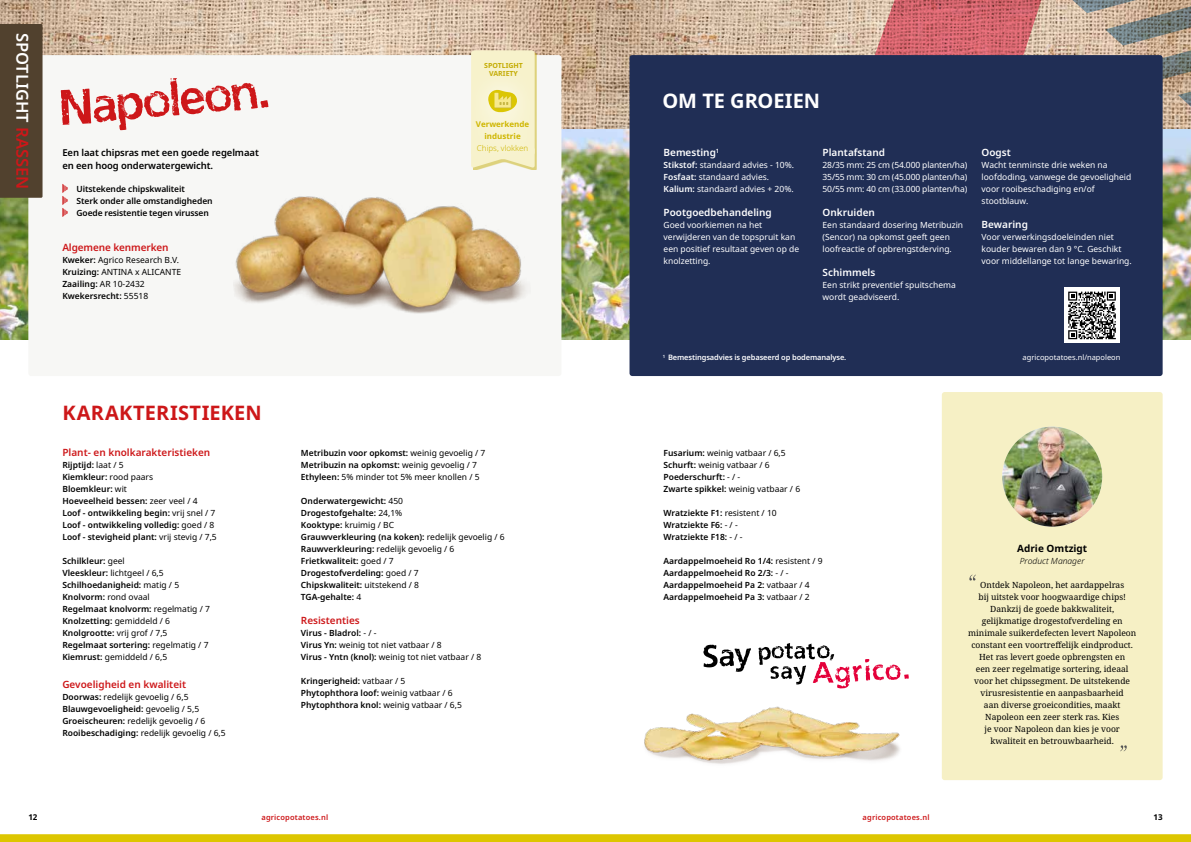
<style>
.page{position:relative;width:1191px;height:842px;background:#fff}
.page>*{position:absolute;margin:0;border:0;box-sizing:border-box;transform-origin:0 0}
.t1{font:50px "Agrico Tuberosum";color:#cd1719}
.t2{font:700 20px "Noto Sans";letter-spacing:.01em;color:#cd1719}
.t3{font:700 20px "Noto Sans";color:#fff}
.t4{font:600 16.5px "Noto Sans";color:#fff}
.t5{font:600 10px "Noto Sans";color:#cd1719}
.t6{font:600 10px "Noto Sans";color:#fff}
.t7{font:700 10px "Noto Sans";color:#000}
.t8{font:600 9.5px/13px "Noto Sans";letter-spacing:-.01em;color:#000}
.t9{font:600 8.5px/12px "Noto Sans";color:#000}
.t10{font:8.5px/12px "Noto Sans";color:#fff}
.t11{font:8.5px/12px "Noto Sans";color:#000}
.t12{font:8.5px/12px "Noto Serif";color:#000;text-align:center}
.t13{font:italic 300 8.5px "Noto Sans";color:#000}
.t14{font:700 8px/12px "Noto Sans";color:#cfb600;text-align:center}
.t15{font:300 8px "Noto Sans";color:#cfb600}
.t16{font:700 8px "Noto Sans";color:#000}
.t17{font:600 7.5px "Noto Sans";letter-spacing:-.015em;color:#fff}
.t18{font:600 7.5px "Noto Sans";letter-spacing:.02em;color:#cd1719}
.t19{font:7.5px "Noto Sans";color:#fff}
.t20{font:700 7px/8px "Noto Sans";color:#c3ab00;text-align:center}
.s1{color:#cd1719}
.s2{font-weight:600}
.s3{font-weight:400}
</style>
<div class="page">
<div style="left:941px;top:392px;width:221px;height:388px;background:#f6f0c5;border-radius:3px"></div>
<svg style="left:0;top:834px;width:1191px;height:8px;background:#ddc707"></svg>
<img style="left:0;top:198px;width:28px;height:142px">
<img style="left:1162px;top:128px;width:29px;height:212px">
<img style="left:561px;top:128px;width:68px;height:212px">
<img style="left:0;top:0;width:1191px;height:128px">
<svg style="left:1077px;top:0;width:114px;height:80px;background:#a99c8d"></svg>
<svg style="left:1162px;top:89px;width:29px;height:39px"></svg>
<svg style="left:759px;top:0;width:318px;height:55px;background:#d2938b"></svg>
<div style="left:629px;top:55px;width:533px;height:321px;background:#202e55;border-radius:3px"></div>
<div style="left:28px;top:55px;width:533px;height:321px;background:#f7f7f5;border-radius:3px"></div>
<div style="left:0;top:24px;width:43px;height:174px;background:#51412e"></div>
<div style="left:1064px;top:288px;width:55px;height:55px;background:linear-gradient(to right,#fff,#fff)"></div>
<svg style="left:1068px;top:292px;width:47px;height:47px;background:#7c7c7c"></svg>
<svg style="left:534px;top:66px;width:3px;height:104px"></svg>
<svg style="left:471px;top:50px;width:63px;height:109px;background:#f5efc3"></svg>
<svg style="left:62px;top:184px;width:6px;height:33px"></svg>
<img style="left:644px;top:706px;width:256px;height:58px">
<img style="left:234px;top:159px;width:300px;height:155px">
<svg style="left:703px;top:645px;width:48px;height:27px"></svg>
<svg style="left:758px;top:643px;width:151px;height:46px"></svg>
<img style="left:1002px;top:427px;width:100px;height:100px;border-radius:50px">
<svg style="left:969px;top:575px;width:7px;height:5px"></svg>
<svg style="left:1120px;top:745px;width:6px;height:6px"></svg>
<h3 class="t4" style="left:32px;top:33px;width:158px;rotate:90deg">SPOTLIGHT <span class="s1">RASSEN</span></h3>
<h1 class="t1" style="left:56px;top:77px;width:211px;rotate:-5deg">Napoleon.</h1>
<p class="t8" style="left:62px;top:146px;width:198px">Een laat chipsras met een goede regelmaat en een hoog onderwatergewicht.</p>
<p class="t9" style="left:77px;top:183px;width:138px">Uitstekende chipskwaliteit<br>Sterk onder alle omstandigheden<br>Goede resistentie tegen virussen</p>
<p class="t5" style="left:62px;top:242px;width:108px">Algemene kenmerken</p>
<p class="t11" style="left:62px;top:254px;width:120px"><span class="s2">Kweker:</span> Agrico Research B.V.<br><span class="s2">Kruizing:</span> ANTINA x ALICANTE<br><span class="s2">Zaailing:</span> AR 10-2432<br><span class="s2">Kwekersrecht:</span> 55518</p>
<p class="t20" style="left:484px;top:62px;width:40px">SPOTLIGHT<br>VARIETY</p>
<p class="t14" style="left:476px;top:118px;width:55px">Verwerkende industrie</p>
<p class="t15" style="left:477px;top:144px;width:53px">Chips, vlokken</p>
<h2 class="t2" style="left:62px;top:401px;width:201px">KARAKTERISTIEKEN</h2>
<p class="t5" style="left:62px;top:447px;width:149px">Plant- en knolkarakteristieken</p>
<p class="t9" style="left:62px;top:459px;width:156px">Rijptijd: <span class="s3">laat / 5<br></span>Kiemkleur: <span class="s3">rood paars<br></span>Bloemkleur: <span class="s3">wit<br></span>Hoeveelheid bessen: <span class="s3">zeer veel / 4<br></span>Loof - ontwikkeling begin: <span class="s3">vrij snel / 7<br></span>Loof - ontwikkeling volledig: <span class="s3">goed / 8<br></span>Loof - stevigheid plant: <span class="s3">vrij stevig / 7,5</span></p>
<p class="t9" style="left:62px;top:555px;width:149px">Schilkleur: <span class="s3">geel<br></span>Vleeskleur: <span class="s3">lichtgeel / 6,5<br></span>Schilhoedanigheid: <span class="s3">matig / 5<br></span>Knolvorm: <span class="s3">rond ovaal<br></span>Regelmaat knolvorm: <span class="s3">regelmatig / 7<br></span>Knolzetting: <span class="s3">gemiddeld / 6<br></span>Knolgrootte: <span class="s3">vrij grof / 7,5<br></span>Regelmaat sortering: <span class="s3">regelmatig / 7<br></span>Kiemrust: <span class="s3">gemiddeld / 6,5</span></p>
<p class="t5" style="left:62px;top:679px;width:125px">Gevoeligheid en kwaliteit</p>
<p class="t11" style="left:62px;top:691px;width:165px"><span class="s2">Doorwas:</span> redelijk gevoelig / 6,5<br><span class="s2">Blauwgevoeligheid:</span> gevoelig / 5,5<br><span class="s2">Groeischeuren:</span> redelijk gevoelig / 6<br><span class="s2">Rooibeschadiging:</span> redelijk gevoelig / 6,5</p>
<p class="t11" style="left:301px;top:447px;width:186px"><span class="s2">Metribuzin voor opkomst:</span> weinig gevoelig / 7<br><span class="s2">Metribuzin na opkomst:</span> weinig gevoelig / 7<br><span class="s2">Ethyleen:</span> 5% minder tot 5% meer knollen / 5</p>
<p class="t9" style="left:301px;top:495px;width:205px">Onderwatergewicht: <span class="s3">450<br></span>Drogestofgehalte: <span class="s3">24,1%<br></span>Kooktype: <span class="s3">kruimig / BC<br></span>Grauwverkleuring (na koken): <span class="s3">redelijk gevoelig / 6<br></span>Rauwverkleuring: <span class="s3">redelijk gevoelig / 6<br></span>Frietkwaliteit: <span class="s3">goed / 7<br></span>Drogestofverdeling: <span class="s3">goed / 7<br></span>Chipskwaliteit: <span class="s3">uitstekend / 8<br></span>TGA-gehalte: <span class="s3">4</span></p>
<p class="t5" style="left:301px;top:615px;width:60px">Resistenties</p>
<p class="t11" style="left:301px;top:627px;width:182px"><span class="s2">Virus - Bladrol:</span> - / -<br><span class="s2">Virus Yn:</span> weinig tot niet vatbaar / 8<br><span class="s2">Virus - Yntn (knol):</span> weinig tot niet vatbaar / 8</p>
<p class="t9" style="left:301px;top:675px;width:162px">Kringerigheid: <span class="s3">vatbaar / 5<br></span>Phytophthora loof: <span class="s3">weinig vatbaar / 6<br></span>Phytophthora knol: <span class="s3">weinig vatbaar / 6,5</span></p>
<h2 class="t3" style="left:662px;top:89px;width:159px">OM TE GROEIEN</h2>
<p class="t6" style="left:663px;top:147px;width:57px">Bemesting<sup>1</sup></p>
<p class="t10" style="left:663px;top:159px;width:132px"><span class="s2">Stikstof:</span> standaard advies - 10%.<br><span class="s2">Fosfaat:</span> standaard advies.<br><span class="s2">Kalium:</span> standaard advies + 20%.</p>
<p class="t6" style="left:663px;top:207px;width:110px">Pootgoedbehandeling</p>
<p class="t10" style="left:663px;top:219px;width:137px">Goed voorkiemen na het verwijderen van de topspruit kan een positief resultaat geven op de knolzetting.</p>
<p class="t6" style="left:822px;top:147px;width:64px">Plantafstand</p>
<p class="t10" style="left:822px;top:159px;width:146px;text-align:justify">28/35 mm: 25 cm (54.000 planten/ha)<br>35/55 mm: 30 cm (45.000 planten/ha)<br>50/55 mm: 40 cm (33.000 planten/ha)</p>
<p class="t6" style="left:822px;top:207px;width:54px">Onkruiden</p>
<p class="t10" style="left:822px;top:219px;width:142px">Een standaard dosering Metribuzin (Sencor) na opkomst geeft geen loofreactie of opbrengstderving.</p>
<p class="t6" style="left:822px;top:267px;width:54px">Schimmels</p>
<p class="t10" style="left:822px;top:279px;width:135px">Een strikt preventief spuitschema wordt geadviseerd.</p>
<p class="t6" style="left:981px;top:147px;width:31px">Oogst</p>
<p class="t10" style="left:981px;top:159px;width:151px">Wacht tenminste drie weken na loofdoding, vanwege de gevoeligheid voor rooibeschadiging en/of stootblauw.</p>
<p class="t6" style="left:981px;top:219px;width:48px">Bewaring</p>
<p class="t10" style="left:981px;top:231px;width:152px">Voor verwerkingsdoeleinden niet kouder bewaren dan 9 °C. Geschikt voor middellange tot lange bewaring.</p>
<p class="t17" style="left:663px;top:353px;width:185px"><sup>1</sup> Bemestingsadvies is gebaseerd op bodemanalyse.</p>
<p class="t19" style="left:1022px;top:352px;width:99px">agricopotatoes.nl/napoleon</p>
<p class="t11" style="left:663px;top:447px;width:138px"><span class="s2">Fusarium:</span> weinig vatbaar / 6,5<br><span class="s2">Schurft:</span> weinig vatbaar / 6<br><span class="s2">Poederschurft:</span> - / -<br><span class="s2">Zwarte spikkel:</span> weinig vatbaar / 6</p>
<p class="t9" style="left:663px;top:507px;width:115px">Wratziekte F1: <span class="s3">resistent / 10<br></span>Wratziekte F6: <span class="s3">- / -<br></span>Wratziekte F18: <span class="s3">- / -</span></p>
<p class="t9" style="left:663px;top:555px;width:161px">Aardappelmoeheid Ro 1/4: <span class="s3">resistent / 9<br></span>Aardappelmoeheid Ro 2/3: <span class="s3">- / - </span>Aardappelmoeheid Pa 2: <span class="s3">vatbaar / 4<br></span>Aardappelmoeheid Pa 3: <span class="s3">vatbaar / 2</span></p>
<p class="t7" style="left:1017px;top:543px;width:72px">Adrie Omtzigt</p>
<p class="t13" style="left:1019px;top:555px;width:66px">Product Manager</p>
<p class="t12" style="left:968px;top:579px;width:170px">Ontdek Napoleon, het aardappelras<br>bij uitstek voor hoogwaardige chips!<br>Dankzij de goede bakkwaliteit, gelijkmatige drogestofverdeling en minimale suikerdefecten levert Napoleon constant een voortreffelijk eindproduct.<br>Het ras levert goede opbrengsten en<br>een zeer regelmatige sortering, ideaal voor het chipssegment. De uitstekende virusresistentie en aanpasbaarheid<br>aan diverse groeicondities, maakt Napoleon een zeer sterk ras. Kies<br>je voor Napoleon dan kies je voor kwaliteit en betrouwbaarheid.</p>
<p class="t16" style="left:28px;top:813px;width:11px">12</p>
<p class="t16" style="left:1153px;top:813px;width:11px">13</p>
<p class="t18" style="left:261px;top:813px;width:68px">agricopotatoes.nl</p>
<p class="t18" style="left:862px;top:813px;width:68px">agricopotatoes.nl</p>
</div>
